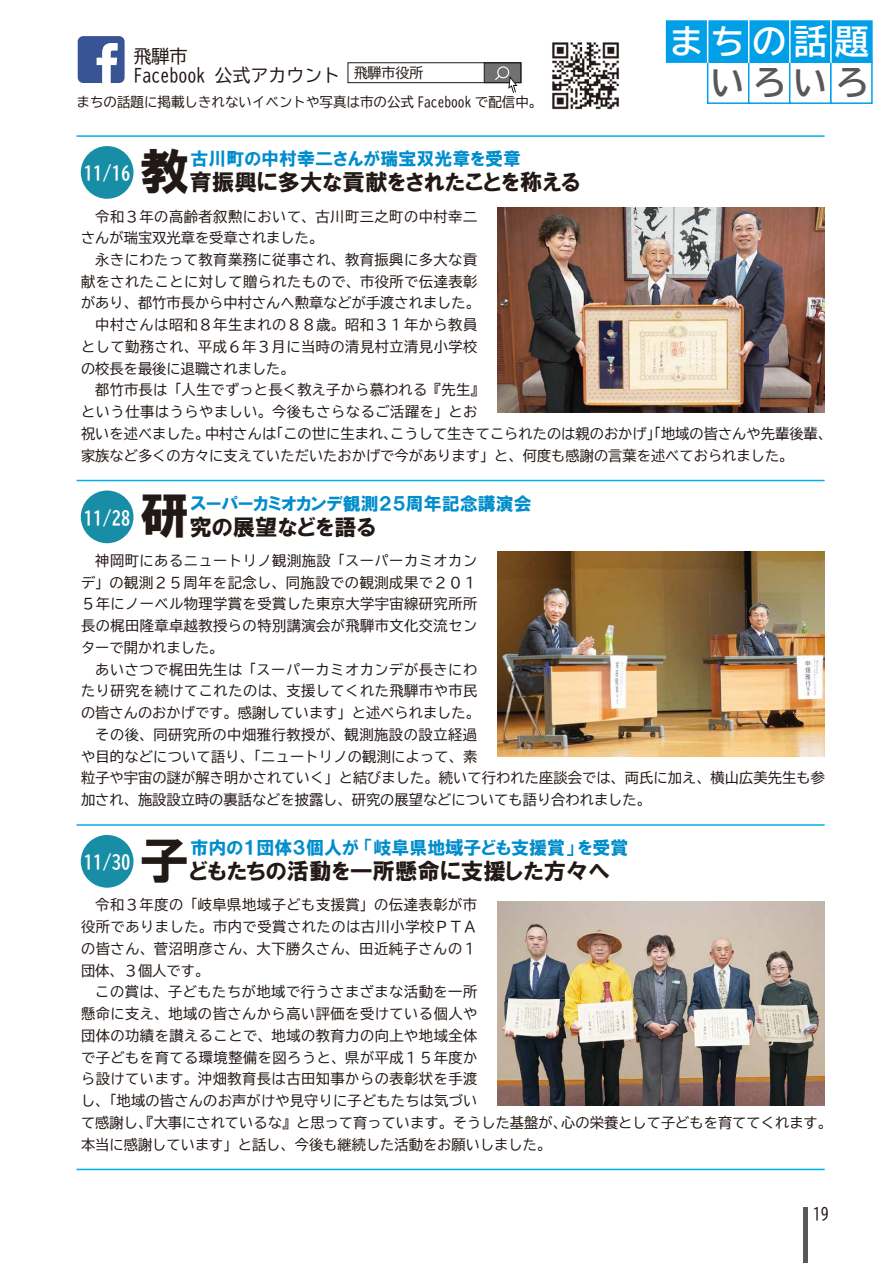
<style>
.page{position:relative;width:893px;height:1263px;background:#fff}
.page>*{position:absolute;margin:0;border:0;box-sizing:border-box;transform-origin:0 0}
.t1{font:33.75px "BIZ UD Gothic Bold";letter-spacing:.23em;color:#fff}
.t2{font:33.75px "BIZ UD Gothic Bold";color:#595757}
.t3{font:22.5px "HGP Soei Kakugothic UB";color:#221815}
.t4{font:18.6px "BIZ UD Gothic Bold";color:#fff}
.t5{font:18px "HGP Soei Kakugothic UB";color:#008dcb}
.t6{font:18px "BIZ UD Gothic";color:#221815}
.t7{font:16.5px "BIZ UD Gothic";color:#221815}
.t8{font:14.25px/21.8px "BIZ UD Gothic";letter-spacing:.03em;color:#221815}
.t9{font:13.95px "BIZ UD Gothic";color:#221815}
.t10{font:13.5px "BIZ UD Gothic";color:#221815}
.s1{font-size:49.5px}
</style>
<div class="page">
<hr style="left:804px;top:1208px;width:4px;height:55px;background:#595757">
<div style="left:707px;top:61px;width:42px;height:43px;background:#fff;border:2px solid #00a0e9"></div>
<div style="left:748px;top:61px;width:42px;height:43px;background:#fff;border:2px solid #00a0e9"></div>
<div style="left:789px;top:61px;width:42px;height:43px;background:#fff;border:2px solid #00a0e9"></div>
<div style="left:830px;top:61px;width:43px;height:43px;background:#fff;border:2px solid #00a0e9"></div>
<div style="left:830px;top:20px;width:43px;height:43px;background:#00a0e9;border:2px solid #00a0e9"></div>
<div style="left:789px;top:20px;width:43px;height:43px;background:#00a0e9;border:2px solid #00a0e9"></div>
<div style="left:748px;top:20px;width:42px;height:43px;background:#00a0e9;border:2px solid #00a0e9"></div>
<div style="left:707px;top:20px;width:42px;height:43px;background:#00a0e9;border:2px solid #00a0e9"></div>
<div style="left:666px;top:20px;width:42px;height:43px;background:#00a0e9;border:2px solid #00a0e9"></div>
<hr style="left:707px;top:19px;width:1px;height:44px;background:#fff">
<hr style="left:748px;top:19px;width:1px;height:44px;background:#fff">
<hr style="left:789px;top:19px;width:2px;height:44px;background:#fff">
<hr style="left:830px;top:19px;width:2px;height:44px;background:#fff">
<div style="left:484px;top:63px;width:37px;height:20px;background:#727171;border:1px solid #221815"></div>
<div style="left:348px;top:62px;width:173px;height:21px;border:1px solid #221815"></div>
<svg style="left:494px;top:66px;width:24px;height:27px"></svg>
<img style="left:552px;top:42px;width:67px;height:68px">
<hr style="left:77px;top:135px;width:748px;height:2px;background:#00afec">
<hr style="left:77px;top:480px;width:748px;height:1px;background:#00afec">
<hr style="left:77px;top:824px;width:748px;height:2px;background:#00afec">
<hr style="left:77px;top:1169px;width:748px;height:1px;background:#00afec">
<svg style="left:78px;top:36px;width:47px;height:47px"></svg>
<div style="left:81px;top:490px;width:52px;height:53px;background:#178ea5;border-radius:50%"></div>
<div style="left:81px;top:835px;width:52px;height:53px;background:#178ea5;border-radius:50%"></div>
<div style="left:81px;top:146px;width:52px;height:53px;background:#178ea5;border-radius:50%"></div>
<img style="left:498px;top:207px;width:327px;height:205px">
<img style="left:498px;top:552px;width:327px;height:204px">
<img style="left:498px;top:901px;width:327px;height:205px">
<p class="t6" style="left:134px;top:47px;width:55px">飛騨市</p>
<p class="t9" style="left:354px;top:66px;width:71px">飛騨市役所</p>
<p class="t6" style="left:134px;top:67px;width:209px">Facebook 公式アカウント</p>
<p class="t10" style="left:77px;top:95px;width:467px">まちの話題に掲載しきれないイベントや写真は市の公式 Facebook で配信中。</p>
<h3 class="t4" style="left:84px;top:164px;width:48px">11/16</h3>
<h2 class="t3" style="left:140px;top:171px;width:442px"><span class="s1">教</span>育振興に多大な貢献をされたことを称える</h2>
<p class="t5" style="left:190px;top:150px;width:332px">古川町の中村幸二さんが瑞宝双光章を受章</p>
<h1 class="t1" style="left:669px;top:25px;width:201px">まちの話題</h1>
<h1 class="t2" style="left:711px;top:66px;width:160px">いろいろ</h1>
<p class="t8" style="left:81px;top:205px;width:753px">　令和３年の高齢者叙勲において、古川町三之町の中村幸二<br>さんが瑞宝双光章を受章されました。<br>　永きにわたって教育業務に従事され、教育振興に多大な貢<br>献をされたことに対して贈られたもので、市役所で伝達表彰<br>があり、都竹市長から中村さんへ勲章などが手渡されました。<br>　中村さんは昭和８年生まれの８８歳。昭和３１年から教員<br>として勤務され、平成６年３月に当時の清見村立清見小学校<br>の校長を最後に退職されました。<br>　都竹市長は「人生でずっと長く教え子から慕われる『先生』<br>という仕事はうらやましい。今後もさらなるご活躍を」とお<br>祝いを述べました。中村さんは「この世に生まれ、こうして生きてこられたのは親のおかげ」「地域の皆さんや先輩後輩、家族など多くの方々に支えていただいたおかげで今があります」と、何度も感謝の言葉を述べておられました。</p>
<h3 class="t4" style="left:84px;top:508px;width:48px">11/28</h3>
<h2 class="t3" style="left:140px;top:515px;width:237px"><span class="s1">研</span>究の展望などを語る</h2>
<p class="t5" style="left:190px;top:494px;width:343px">スーパーカミオカンデ観測２５周年記念講演会</p>
<p class="t8" style="left:81px;top:550px;width:746px">　神岡町にあるニュートリノ観測施設「スーパーカミオカン<br>デ」の観測２５周年を記念し、同施設での観測成果で２０１<br>５年にノーベル物理学賞を受賞した東京大学宇宙線研究所所<br>長の梶田隆章卓越教授らの特別講演会が飛騨市文化交流セン<br>ターで開かれました。<br>　あいさつで梶田先生は「スーパーカミオカンデが長きにわ<br>たり研究を続けてこれたのは、支援してくれた飛騨市や市民<br>の皆さんのおかげです。感謝しています」と述べられました。<br>　その後、同研究所の中畑雅行教授が、観測施設の設立経過<br>や目的などについて語り、「ニュートリノの観測によって、素<br>粒子や宇宙の謎が解き明かされていく」と結びました。続いて行われた座談会では、両氏に加え、横山広美先生も参加され、施設設立時の裏話などを披露し、研究の展望などについても語り合われました。</p>
<h3 class="t4" style="left:84px;top:852px;width:48px">11/30</h3>
<h2 class="t3" style="left:140px;top:860px;width:471px"><span class="s1">子</span>どもたちの活動を一所懸命に支援した方々へ</h2>
<p class="t5" style="left:190px;top:839px;width:440px">市内の１団体３個人が「岐阜県地域子ども支援賞」を受賞</p>
<p class="t8" style="left:81px;top:894px;width:753px">　令和３年度の「岐阜県地域子ども支援賞」の伝達表彰が市<br>役所でありました。市内で受賞されたのは古川小学校ＰＴＡ<br>の皆さん、菅沼明彦さん、大下勝久さん、田近純子さんの１<br>団体、３個人です。<br>　この賞は、子どもたちが地域で行うさまざまな活動を一所<br>懸命に支え、地域の皆さんから高い評価を受けている個人や<br>団体の功績を讃えることで、地域の教育力の向上や地域全体<br>で子どもを育てる環境整備を図ろうと、県が平成１５年度か<br>ら設けています。沖畑教育長は古田知事からの表彰状を手渡<br>し、「地域の皆さんのお声がけや見守りに子どもたちは気づい<br>て感謝し、『大事にされているな』と思って育っています。そうした基盤が、心の栄養として子どもを育ててくれます。本当に感謝しています」と話し、今後も継続した活動をお願いしました。</p>
<p class="t7" style="left:813px;top:1206px;width:18px">19</p>
</div>
